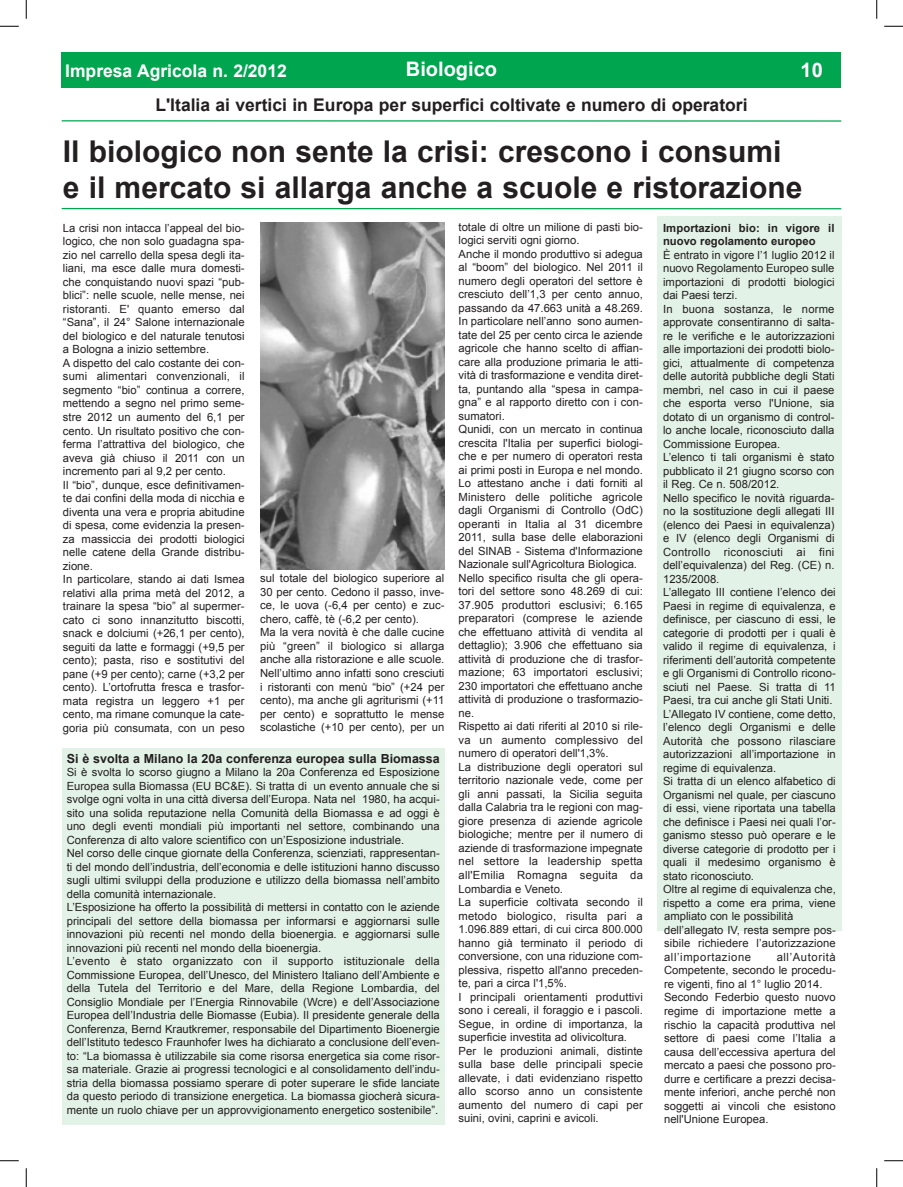
<style>
.page{position:relative;width:903px;height:1187px;background:#fff}
.page>*{position:absolute;margin:0;border:0;box-sizing:border-box;transform-origin:0 0}
.t1{font:700 30px/36px "Arial";color:#231f20}
.t2{font:700 20px "Arial";color:#fff}
.t3{font:700 17.5px "Arial";color:#231f20}
.t4{font:700 17.5px "Arial";color:#fff}
.t5{font:700 12.5px "Arial";color:#231f20}
.t6{font:11.25px/13.5px "Arial";color:#231f20}
.t7{font:700 11.25px/13.5px "Arial";letter-spacing:.005em;color:#231f20}
</style>
<div class="page">
<div style="left:657px;top:216px;width:184px;height:714px;background:#e3f2e7"></div>
<hr style="left:62px;top:208px;width:779px;height:1px;background:#00a54f">
<div style="left:62px;top:53px;width:779px;height:35px;background:#00a54f"></div>
<hr style="left:62px;top:120px;width:779px;height:2px;background:#00a54f">
<img style="left:260px;top:222px;width:185px;height:347px">
<div style="left:62px;top:748px;width:383px;height:377px;background:#e3f2e7"></div>
<svg style="left:0;top:25px;width:19px;height:2px"></svg>
<svg style="left:884px;top:25px;width:19px;height:2px"></svg>
<svg style="left:0;top:1160px;width:19px;height:1px"></svg>
<svg style="left:884px;top:1160px;width:19px;height:1px"></svg>
<svg style="left:25px;top:0;width:2px;height:19px"></svg>
<svg style="left:25px;top:1168px;width:2px;height:18px"></svg>
<svg style="left:876px;top:0;width:1px;height:19px"></svg>
<svg style="left:876px;top:1168px;width:1px;height:18px"></svg>
<h3 class="t4" style="left:65px;top:59px;width:223px">Impresa Agricola n. 2/2012</h3>
<h2 class="t2" style="left:406px;top:56px;width:93px">Biologico</h2>
<h2 class="t2" style="left:801px;top:57px;width:24px">10</h2>
<h3 class="t3" style="left:155px;top:93px;width:594px">L'Italia ai vertici in Europa per superfici coltivate e numero di operatori</h3>
<h1 class="t1" style="left:63px;top:135px;width:741px">Il biologico non sente la crisi: crescono i consumi e il mercato si allarga anche a scuole e ristorazione</h1>
<p class="t6" style="left:63px;top:221px;width:183px">La crisi non intacca l’appeal del bio&shy;logico, che non solo guadagna spa&shy;zio nel carrello della spesa degli ita&shy;liani, ma esce dalle mura domesti&shy;che conquistando nuovi spazi “pub&shy;blici”: nelle scuole, nelle mense, nei ristoranti. E' quanto emerso dal “Sana”, il 24° Salone internazionale del biologico e del naturale tenutosi a Bologna a inizio settembre.<br>A dispetto del calo costante dei con&shy;sumi alimentari convenzionali, il segmento “bio” continua a correre, mettendo a segno nel primo seme&shy;stre 2012 un aumento del 6,1 per cento. Un risultato positivo che con&shy;ferma l’attrattiva del biologico, che aveva già chiuso il 2011 con un incremento pari al 9,2 per cento.<br>Il “bio”, dunque, esce definitivamen&shy;te dai confini della moda di nicchia e diventa una vera e propria abitudine di spesa, come evidenzia la presen&shy;za massiccia dei prodotti biologici nelle catene della Grande distribu&shy;zione.<br>In particolare, stando ai dati Ismea relativi alla prima metà del 2012, a trainare la spesa “bio” al supermer&shy;cato ci sono innanzitutto biscotti, snack e dolciumi (+26,1 per cento), seguiti da latte e formaggi (+9,5 per cento); pasta, riso e sostitutivi del pane (+9 per cento); carne (+3,2 per cento). L’ortofrutta fresca e trasfor&shy;mata registra un leggero +1 per cento, ma rimane comunque la cate&shy;goria più consumata, con un peso</p>
<p class="t6" style="left:260px;top:572px;width:186px">sul totale del biologico superiore al 30 per cento. Cedono il passo, inve&shy;ce, le uova (-6,4 per cento) e zuc&shy;chero, caffè, tè (-6,2 per cento).<br>Ma la vera novità è che dalle cucine più “green” il biologico si allarga anche alla ristorazione e alle scuole.<br>Nell’ultimo anno infatti sono cresciuti i ristoranti con menù “bio” (+24 per cento), ma anche gli agriturismi (+11 per cento) e soprattutto le mense scolastiche (+10 per cento), per un</p>
<p class="t5" style="left:67px;top:750px;width:374px">Si è svolta a Milano la 20a conferenza europea sulla Biomassa</p>
<p class="t6" style="left:67px;top:765px;width:375px">Si è svolta lo scorso giugno a Milano la 20a Conferenza ed Esposizione Europea sulla Biomassa (EU BC&amp;E). Si tratta di un evento annuale che si svolge ogni volta in una città diversa dell’Europa. Nata nel 1980, ha acqui&shy;sito una solida reputazione nella Comunità della Biomassa e ad oggi è uno degli eventi mondiali più importanti nel settore, combinando una Conferenza di alto valore scientifico con un’Esposizione industriale.<br>Nel corso delle cinque giornate della Conferenza, scienziati, rappresentan&shy;ti del mondo dell’industria, dell’economia e delle istituzioni hanno discusso sugli ultimi sviluppi della produzione e utilizzo della biomassa nell’ambito della comunità internazionale.<br>L’Esposizione ha offerto la possibilità di mettersi in contatto con le aziende principali del settore della biomassa per informarsi e aggiornarsi sulle innovazioni più recenti nel mondo della bioenergia. e aggiornarsi sulle innovazioni più recenti nel mondo della bioenergia.<br>L’evento è stato organizzato con il supporto istituzionale della Commissione Europea, dell’Unesco, del Ministero Italiano dell’Ambiente e della Tutela del Territorio e del Mare, della Regione Lombardia, del Consiglio Mondiale per l’Energia Rinnovabile (Wcre) e dell’Associazione Europea dell’Industria delle Biomasse (Eubia). Il presidente generale della Conferenza, Bernd Krautkremer, responsabile del Dipartimento Bioenergie dell’Istituto tedesco Fraunhofer Iwes ha dichiarato a conclusione dell’even&shy;to: “La biomassa è utilizzabile sia come risorsa energetica sia come risor&shy;sa materiale. Grazie ai progressi tecnologici e al consolidamento dell’indu&shy;stria della biomassa possiamo sperare di poter superare le sfide lanciate da questo periodo di transizione energetica. La biomassa giocherà sicura&shy;mente un ruolo chiave per un approvvigionamento energetico sostenibile”.</p>
<p class="t6" style="left:459px;top:220px;width:186px">totale di oltre un milione di pasti bio&shy;logici serviti ogni giorno.<br>Anche il mondo produttivo si adegua al “boom” del biologico. Nel 2011 il numero degli operatori del settore è cresciuto dell’1,3 per cento annuo, passando da 47.663 unità a 48.269.<br>In particolare nell’anno sono aumen&shy;tate del 25 per cento circa le aziende agricole che hanno scelto di affian&shy;care alla produzione primaria le atti&shy;vità di trasformazione e vendita diret&shy;ta, puntando alla “spesa in campa&shy;gna” e al rapporto diretto con i con&shy;sumatori.<br>Qunidi, con un mercato in continua crescita l'Italia per superfici biologi&shy;che e per numero di operatori resta ai primi posti in Europa e nel mondo.<br>Lo attestano anche i dati forniti al Ministero delle politiche agricole dagli Organismi di Controllo (OdC) operanti in Italia al 31 dicembre 2011, sulla base delle elaborazioni del SINAB - Sistema d'Informazione Nazionale sull'Agricoltura Biologica.<br>Nello specifico risulta che gli opera&shy;tori del settore sono 48.269 di cui:<br>37.905 produttori esclusivi; 6.165 preparatori (comprese le aziende che effettuano attività di vendita al dettaglio); 3.906 che effettuano sia attività di produzione che di trasfor&shy;mazione; 63 importatori esclusivi; 230 importatori che effettuano anche attività di produzione o trasformazio&shy;ne.<br>Rispetto ai dati riferiti al 2010 si rile&shy;va un aumento complessivo del numero di operatori dell'1,3%.<br>La distribuzione degli operatori sul territorio nazionale vede, come per gli anni passati, la Sicilia seguita dalla Calabria tra le regioni con mag&shy;giore presenza di aziende agricole biologiche; mentre per il numero di aziende di trasformazione impegnate nel settore la leadership spetta all'Emilia Romagna seguita da Lombardia e Veneto.<br>La superficie coltivata secondo il metodo biologico, risulta pari a 1.096.889 ettari, di cui circa 800.000 hanno già terminato il periodo di conversione, con una riduzione com&shy;plessiva, rispetto all'anno preceden&shy;te, pari a circa l'1,5%.<br>I principali orientamenti produttivi sono i cereali, il foraggio e i pascoli.<br>Segue, in ordine di importanza, la superficie investita ad olivicoltura.<br>Per le produzioni animali, distinte sulla base delle principali specie allevate, i dati evidenziano rispetto allo scorso anno un consistente aumento del numero di capi per suini, ovini, caprini e avicoli.</p>
<p class="t7" style="left:663px;top:221px;width:173px">Importazioni bio: in vigore il nuovo regolamento europeo</p>
<p class="t6" style="left:663px;top:248px;width:174px">È entrato in vigore l’1 luglio 2012 il nuovo Regolamento Europeo sulle importazioni di prodotti biologici dai Paesi terzi.<br>In buona sostanza, le norme approvate consentiranno di salta&shy;re le verifiche e le autorizzazioni alle importazioni dei prodotti biolo&shy;gici, attualmente di competenza delle autorità pubbliche degli Stati membri, nel caso in cui il paese che esporta verso l'Unione, sia dotato di un organismo di control&shy;lo anche locale, riconosciuto dalla<br>Commissione Europea.<br>L’elenco ti tali organismi è stato pubblicato il 21 giugno scorso con il Reg. Ce n. 508/2012.<br>Nello specifico le novità riguarda&shy;no la sostituzione degli allegati III (elenco dei Paesi in equivalenza) e IV (elenco degli Organismi di<br>Controllo riconosciuti ai fini dell’equivalenza) del Reg. (CE) n.<br>1235/2008.<br>L’allegato III contiene l’elenco dei<br>Paesi in regime di equivalenza, e definisce, per ciascuno di essi, le categorie di prodotti per i quali è valido il regime di equivalenza, i riferimenti dell’autorità competente e gli Organismi di Controllo ricono&shy;sciuti nel Paese. Si tratta di 11<br>Paesi, tra cui anche gli Stati Uniti.<br>L’Allegato IV contiene, come detto, l’elenco degli Organismi e delle<br>Autorità che possono rilasciare autorizzazioni all’importazione in regime di equivalenza.<br>Si tratta di un elenco alfabetico di<br>Organismi nel quale, per ciascuno di essi, viene riportata una tabella che definisce i Paesi nei quali l’or&shy;ganismo stesso può operare e le diverse categorie di prodotto per i quali il medesimo organismo è stato riconosciuto.<br>Oltre al regime di equivalenza che, rispetto a come era prima, viene ampliato con le possibilità dell’allegato IV, resta sempre pos&shy;sibile richiedere l’autorizzazione all’importazione</p>
<p class="t6" style="left:664px;top:950px;width:173px;text-indent:113px">all’Autorità<br>Competente, secondo le procedu&shy;re vigenti, fino al 1° luglio 2014.<br>Secondo Federbio questo nuovo regime di importazione mette a rischio la capacità produttiva nel settore di paesi come l’Italia a causa dell’eccessiva apertura del mercato a paesi che possono pro&shy;durre e certificare a prezzi decisa&shy;mente inferiori, anche perché non soggetti ai vincoli che esistono nell'Unione Europea.</p>
</div>
